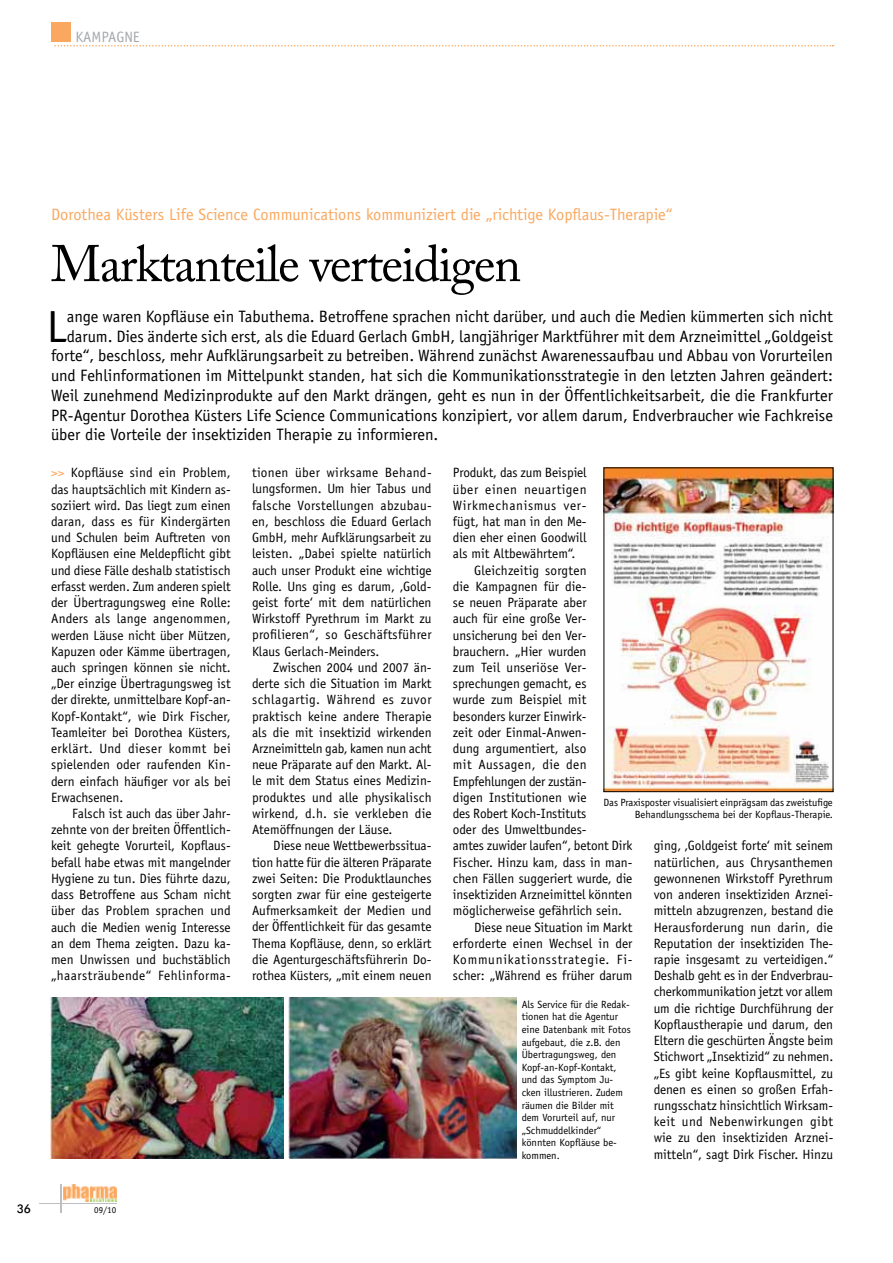
<style>
.page{position:relative;width:893px;height:1263px;background:#fff}
.page>*{position:absolute;margin:0;border:0;box-sizing:border-box;transform-origin:0 0}
.t1{font:51px "Adobe Caslon Pro";letter-spacing:-.03em;color:#000}
.t2{font:45px "Officina Sans";color:#000}
.t3{font:16.5px "Officina Sans";color:#000}
.t4{font:16.5px "Officina Sans";color:#faa85f}
.t5{font:15px "Officina Sans";color:#a7a9ac}
.t6{font:13.5px/16.2px "Officina Sans";color:#000;text-align:justify}
.t7{font:13.5px "Officina Sans";letter-spacing:.06em;color:#000}
.t8{font:13.5px "Officina Sans";letter-spacing:.045em;color:#000}
.t9{font:13.5px "Officina Sans";letter-spacing:.05em;color:#000}
.t10{font:13.5px "Officina Sans";letter-spacing:.03em;color:#000}
.t11{font:500 12px "Futura BT";color:#000}
.t12{font:10.5px/12.6px "Officina Sans";color:#000;text-align:right}
.t13{font:9px "Officina Sans";color:#000}
.s1{color:#faa85f}
</style>
<div class="page">
<svg style="left:60px;top:1185px;width:1px;height:28px"></svg>
<hr style="left:39px;top:1203px;width:77px;height:1px;background:#bcbec0">
<img style="left:63px;top:1185px;width:53px;height:17px">
<div style="left:51px;top:23px;width:19px;height:19px;background:#faa85f"></div>
<svg style="left:55px;top:45px;width:778px;height:2px"></svg>
<img style="left:605px;top:470px;width:226px;height:320px">
<img style="left:50px;top:997px;width:234px;height:162px">
<img style="left:288px;top:997px;width:228px;height:162px">
<p class="t5" style="left:75px;top:31px;width:66px">KAMPAGNE</p>
<p class="t4" style="left:51px;top:208px;width:623px">Dorothea Küsters Life Science Communications kommuniziert die „richtige Kopflaus-Therapie“</p>
<h1 class="t1" style="left:51px;top:244px;width:471px">Marktanteile verteidigen</h1>
<h2 class="t2" style="left:47px;top:309px;width:22px">L</h2>
<p class="t3" style="left:67px;top:310px;width:767px">ange waren Kopfläuse ein Tabuthema. Betroffene sprachen nicht darüber, und auch die Medien kümmerten sich nicht</p>
<p class="t3" style="left:67px;top:330px;width:767px">darum. Dies änderte sich erst, als die Eduard Gerlach GmbH, langjähriger Marktführer mit dem Arzneimittel „Goldgeist</p>
<p class="t3" style="left:51px;top:349px;width:783px">forte“, beschloss, mehr Aufklärungsarbeit zu betreiben. Während zunächst Awarenessaufbau und Abbau von Vorurteilen</p>
<p class="t3" style="left:51px;top:369px;width:783px">und Fehlinformationen im Mittelpunkt standen, hat sich die Kommunikationsstrategie in den letzten Jahren geändert:</p>
<p class="t3" style="left:51px;top:389px;width:783px">Weil zunehmend Medizinprodukte auf den Markt drängen, geht es nun in der Öffentlichkeitsarbeit, die die Frankfurter</p>
<p class="t3" style="left:51px;top:409px;width:783px">PR-Agentur Dorothea Küsters Life Science Communications konzipiert, vor allem darum, Endverbraucher wie Fachkreise</p>
<p class="t3" style="left:51px;top:429px;width:389px">über die Vorteile der insektiziden Therapie zu informieren.</p>
<p class="t6" style="left:51px;top:466px;width:181px"><span class="s1">&gt;&gt;</span> Kopfläuse sind ein Problem, das hauptsächlich mit Kindern as&shy;soziiert wird. Das liegt zum einen daran, dass es für Kindergärten und Schulen beim Auftreten von Kopfläusen eine Meldepflicht gibt und diese Fälle deshalb statistisch erfasst werden. Zum anderen spielt der Übertragungsweg eine Rolle:<br>Anders als lange angenommen, werden Läuse nicht über Mützen, Kapuzen oder Kämme übertragen, auch springen können sie nicht. „Der einzige Übertragungsweg ist der direkte, unmittelbare Kopf-an-Kopf-Kontakt“, wie Dirk Fischer, Teamleiter bei Dorothea Küsters, erklärt. Und dieser kommt bei spielenden oder raufenden Kin&shy;dern einfach häufiger vor als bei Erwachsenen.</p>
<p class="t6" style="left:51px;top:806px;width:181px;text-indent:21px">Falsch ist auch das über Jahr&shy;zehnte von der breiten Öffentlich&shy;keit gehegte Vorurteil, Kopflaus&shy;befall habe etwas mit mangelnder Hygiene zu tun. Dies führte dazu, dass Betroffene aus Scham nicht über das Problem sprachen und auch die Medien wenig Interesse an dem Thema zeigten. Dazu ka&shy;men Unwissen und buchstäblich „haarsträubende“ Fehlinforma-</p>
<p class="t6" style="left:252px;top:466px;width:181px">tionen über wirksame Behand&shy;lungsformen. Um hier Tabus und falsche Vorstellungen abzubau&shy;en, beschloss die Eduard Gerlach GmbH, mehr Aufklärungsarbeit zu leisten. „Dabei spielte natürlich auch unser Produkt eine wichtige Rolle. Uns ging es darum, ‚Gold&shy;geist forte‘ mit dem natürlichen Wirkstoff Pyrethrum im Markt zu profilieren“, so Geschäftsführer Klaus Gerlach-Meinders.</p>
<p class="t6" style="left:252px;top:660px;width:181px;text-indent:21px">Zwischen 2004 und 2007 än&shy;derte sich die Situation im Markt schlagartig. Während es zuvor praktisch keine andere Therapie als die mit insektizid wirkenden Arzneimitteln gab, kamen nun acht neue Präparate auf den Markt. Al&shy;le mit dem Status eines Medizin&shy;produktes und alle physikalisch wirkend, d.h. sie verkleben die Atemöffnungen der Läuse.</p>
<p class="t6" style="left:252px;top:839px;width:181px;text-indent:21px">Diese neue Wettbewerbssitua&shy;tion hatte für die älteren Präparate zwei Seiten: Die Produktlaunches sorgten zwar für eine gesteigerte Aufmerksamkeit der Medien und der Öffentlichkeit für das gesamte Thema Kopfläuse, denn, so erklärt die Agenturgeschäftsführerin Do&shy;rothea Küsters, „mit einem neuen</p>
<p class="t6" style="left:453px;top:466px;width:135px">Produkt, das zum Beispiel</p>
<p class="t8" style="left:453px;top:484px;width:135px">über einen neuartigen</p>
<p class="t9" style="left:453px;top:500px;width:135px">Wirkmechanismus ver-</p>
<p class="t6" style="left:453px;top:514px;width:135px">fügt, hat man in den Me-</p>
<p class="t6" style="left:453px;top:531px;width:135px">dien eher einen Goodwill</p>
<p class="t6" style="left:453px;top:547px;width:124px">als mit Altbewährtem“.</p>
<p class="t6" style="left:474px;top:563px;width:114px">Gleichzeitig sorgten</p>
<p class="t6" style="left:453px;top:579px;width:135px">die Kampagnen für die-</p>
<p class="t6" style="left:453px;top:596px;width:135px">se neuen Präparate aber</p>
<p class="t6" style="left:453px;top:612px;width:135px">auch für eine große Ver-</p>
<p class="t6" style="left:453px;top:628px;width:135px">unsicherung bei den Ver-</p>
<p class="t6" style="left:453px;top:644px;width:135px">brauchern. „Hier wurden</p>
<p class="t6" style="left:453px;top:660px;width:135px">zum Teil unseriöse Ver-</p>
<p class="t6" style="left:453px;top:677px;width:135px">sprechungen gemacht, es</p>
<p class="t6" style="left:453px;top:693px;width:135px">wurde zum Beispiel mit</p>
<p class="t6" style="left:453px;top:709px;width:135px">besonders kurzer Einwirk-</p>
<p class="t6" style="left:453px;top:725px;width:135px">zeit oder Einmal-Anwen-</p>
<p class="t6" style="left:453px;top:742px;width:135px">dung argumentiert, also</p>
<p class="t10" style="left:453px;top:760px;width:135px">mit Aussagen, die den</p>
<p class="t6" style="left:453px;top:774px;width:135px">Empfehlungen der zustän-</p>
<p class="t6" style="left:453px;top:790px;width:135px">digen Institutionen wie</p>
<p class="t6" style="left:453px;top:806px;width:135px">des Robert Koch-Instituts</p>
<p class="t6" style="left:453px;top:823px;width:135px">oder des Umweltbundes-</p>
<p class="t6" style="left:453px;top:839px;width:181px">amtes zuwider laufen“, betont Dirk</p>
<p class="t6" style="left:453px;top:855px;width:181px">Fischer. Hinzu kam, dass in man-</p>
<p class="t6" style="left:453px;top:871px;width:181px">chen Fällen suggeriert wurde, die</p>
<p class="t6" style="left:453px;top:888px;width:181px">insektiziden Arzneimittel könnten</p>
<p class="t6" style="left:453px;top:904px;width:171px">möglicherweise gefährlich sein.</p>
<p class="t6" style="left:474px;top:920px;width:160px">Diese neue Situation im Markt</p>
<p class="t6" style="left:453px;top:936px;width:181px">erforderte einen Wechsel in der</p>
<p class="t7" style="left:453px;top:954px;width:181px">Kommunikationsstrategie. Fi-</p>
<p class="t6" style="left:453px;top:969px;width:181px">scher: „Während es früher darum</p>
<p class="t12" style="left:603px;top:797px;width:231px">Das Praxisposter visualisiert einprägsam das zweistufige<br>Behandlungsschema bei der Kopflaus-Therapie.</p>
<p class="t6" style="left:653px;top:839px;width:181px">ging, ‚Goldgeist forte‘ mit seinem natürlichen, aus Chrysanthemen gewonnenen Wirkstoff Pyrethrum von anderen insektiziden Arznei&shy;mitteln abzugrenzen, bestand die Herausforderung nun darin, die Reputation der insektiziden The&shy;rapie insgesamt zu verteidigen.“ Deshalb geht es in der Endverbrau&shy;cherkommunikation jetzt vor allem um die richtige Durchführung der Kopflaustherapie und darum, den Eltern die geschürten Ängste beim Stichwort „Insektizid“ zu nehmen. „Es gibt keine Kopflausmittel, zu denen es einen so großen Erfah&shy;rungsschatz hinsichtlich Wirksam&shy;keit und Nebenwirkungen gibt wie zu den insektiziden Arznei&shy;mitteln“, sagt Dirk Fischer. Hinzu</p>
<p class="t12" style="left:521px;top:999px;width:110px;text-align:left">Als Service für die Redak&shy;tionen hat die Agentur eine Datenbank mit Fotos aufgebaut, die z.B. den<br>Übertragungsweg, den<br>Kopf-an-Kopf-Kontakt, und das Symptom Ju&shy;cken illustrieren. Zudem räumen die Bilder mit dem Vorurteil auf, nur „Schmuddelkinder“ könnten Kopfläuse be&shy;kommen.</p>
<p class="t11" style="left:17px;top:1201px;width:16px">36</p>
<p class="t13" style="left:94px;top:1206px;width:23px">09/10</p>
</div>
